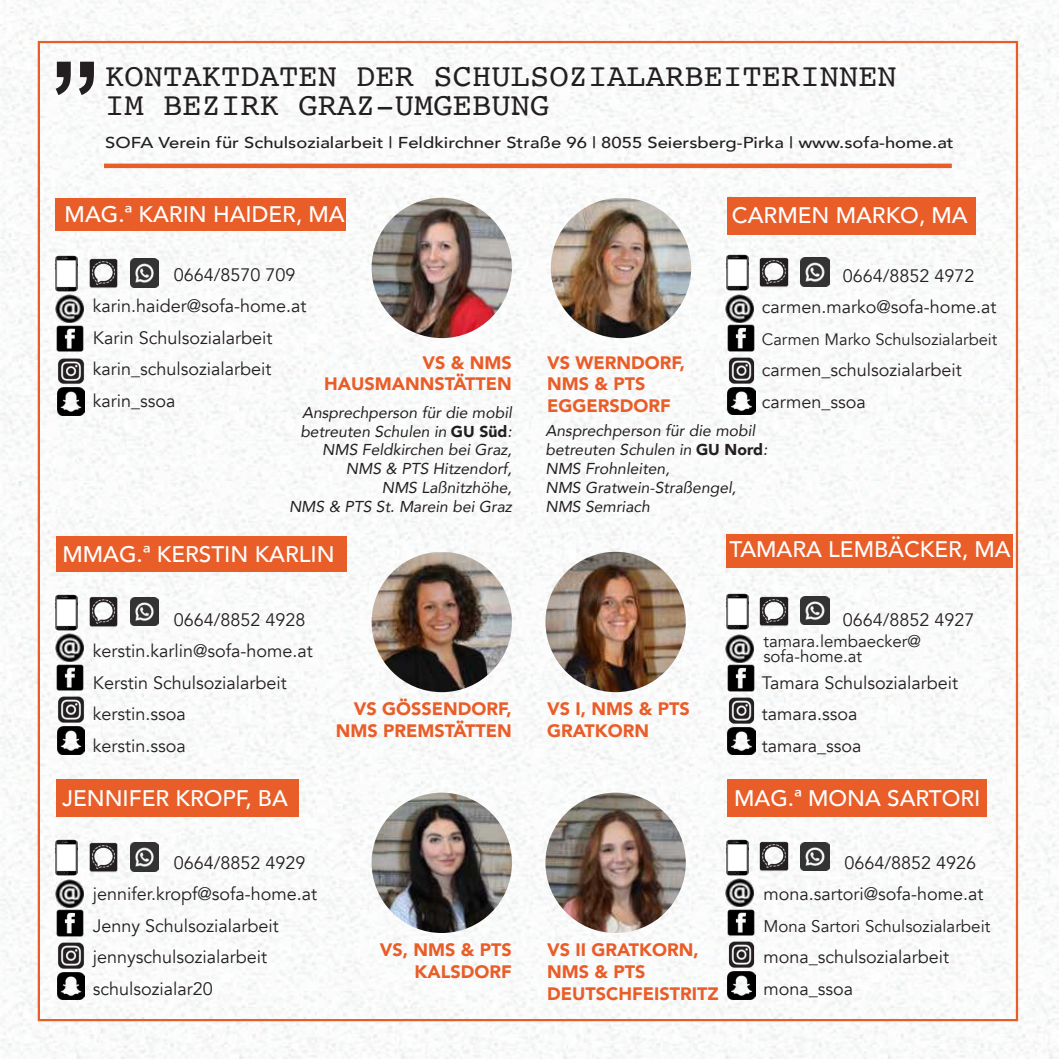
<style>
.page{position:relative;width:1059px;height:1059px;background:#fff}
.page>*{position:absolute;margin:0;border:0;box-sizing:border-box;transform-origin:0 0}
.t1{font:700 112.5px "Arial";color:#231f20;scale:.9 1}
.t2{font:32.18px/29.7px "Courier";color:#231f20}
.t3{font:500 22.5px "Avenir";color:#fff}
.t4{font:18px/31.5px "Avenir";color:#231f20}
.t5{font:900 18px/21.6px "Avenir";color:#e95d28;text-align:right}
.t6{font:16.88px/15.8px "Avenir";color:#231f20}
.t7{font:16.43px "Avenir";color:#231f20}
.t8{font:italic 15.75px/18.9px "Avenir";color:#231f20;text-align:right}
.t9{font:500 15.75px "Avenir";color:#231f20;scale:1.17 1}
.s1{font-weight:900;font-style:normal}
</style>
<div class="page">
<img style="left:0;top:0;width:1059px;height:1059px">
<hr style="left:104px;top:164px;width:848px;height:4px;background:#e95d28">
<img style="left:372px;top:198px;width:140px;height:140px;border-radius:70px">
<img style="left:372px;top:552px;width:140px;height:140px">
<img style="left:372px;top:792px;width:140px;height:141px;border-radius:70px">
<img style="left:545px;top:792px;width:141px;height:141px;border-radius:70px">
<img style="left:545px;top:552px;width:141px;height:140px;border-radius:70px">
<img style="left:551px;top:198px;width:140px;height:140px;border-radius:69px">
<div style="left:56px;top:198px;width:290px;height:32px;background:#e95d28"></div>
<div style="left:56px;top:536px;width:290px;height:35px;background:#e95d28"></div>
<div style="left:56px;top:780px;width:242px;height:37px;background:#e95d28"></div>
<div style="left:727px;top:198px;width:249px;height:37px;background:#e95d28"></div>
<div style="left:725px;top:534px;width:287px;height:34px;background:#e95d28"></div>
<div style="left:727px;top:780px;width:260px;height:37px;background:#e95d28"></div>
<img style="left:55px;top:696px;width:32px;height:27px">
<img style="left:57px;top:727px;width:28px;height:27px">
<img style="left:55px;top:633px;width:28px;height:29px">
<img style="left:56px;top:663px;width:29px;height:29px">
<img style="left:86px;top:594px;width:34px;height:35px">
<img style="left:130px;top:597px;width:29px;height:29px">
<img style="left:55px;top:594px;width:23px;height:36px">
<img style="left:55px;top:942px;width:32px;height:27px">
<img style="left:57px;top:972px;width:28px;height:28px">
<img style="left:55px;top:879px;width:28px;height:28px">
<img style="left:56px;top:909px;width:29px;height:28px">
<img style="left:86px;top:839px;width:34px;height:35px">
<img style="left:130px;top:842px;width:29px;height:29px">
<img style="left:55px;top:840px;width:23px;height:36px">
<img style="left:55px;top:357px;width:32px;height:28px">
<img style="left:57px;top:388px;width:28px;height:27px">
<img style="left:55px;top:295px;width:28px;height:28px">
<img style="left:56px;top:324px;width:29px;height:29px">
<img style="left:86px;top:255px;width:34px;height:35px">
<img style="left:130px;top:258px;width:29px;height:29px">
<img style="left:55px;top:255px;width:23px;height:36px">
<img style="left:725px;top:357px;width:32px;height:27px">
<img style="left:727px;top:387px;width:28px;height:28px">
<img style="left:725px;top:294px;width:29px;height:28px">
<img style="left:726px;top:324px;width:29px;height:28px">
<img style="left:757px;top:255px;width:33px;height:35px">
<img style="left:800px;top:258px;width:29px;height:28px">
<img style="left:725px;top:255px;width:23px;height:36px">
<img style="left:725px;top:697px;width:32px;height:27px">
<img style="left:727px;top:727px;width:28px;height:28px">
<img style="left:725px;top:634px;width:29px;height:28px">
<img style="left:726px;top:664px;width:29px;height:28px">
<img style="left:757px;top:593px;width:33px;height:35px">
<img style="left:800px;top:596px;width:29px;height:29px">
<img style="left:725px;top:593px;width:23px;height:36px">
<img style="left:725px;top:941px;width:32px;height:27px">
<img style="left:727px;top:971px;width:28px;height:28px">
<img style="left:725px;top:878px;width:29px;height:28px">
<img style="left:726px;top:908px;width:29px;height:28px">
<img style="left:757px;top:839px;width:33px;height:35px">
<img style="left:800px;top:842px;width:29px;height:29px">
<img style="left:725px;top:839px;width:23px;height:36px">
<h1 class="t1" style="left:100px;top:127px;width:58px;rotate:-180deg">“</h1>
<h2 class="t2" style="left:105px;top:60px;width:793px">KONTAKTDATEN DER SCHULSOZIALARBEITERINNEN<br>IM BEZIRK GRAZ-UMGEBUNG</h2>
<p class="t9" style="left:105px;top:129px;width:727px">SOFA Verein für Schulsozialarbeit | Feldkirchner Straße 96 | 8055 Seiersberg-Pirka | www.sofa-home.at</p>
<p class="t3" style="left:65px;top:195px;width:282px">MAG.ª KARIN HAIDER, MA</p>
<p class="t4" style="left:93px;top:259px;width:215px;text-indent:81px">0664/8570 709 karin.haider@sofa-home.at<br>Karin Schulsozialarbeit karin_schulsozialarbeit karin_ssoa</p>
<p class="t5" style="left:324px;top:351px;width:189px">VS &amp; NMS<br>HAUSMANNSTÄTTEN</p>
<p class="t8" style="left:289px;top:403px;width:224px">Ansprechperson für die mobil betreuten Schulen in <span class="s1">GU Süd</span>:<br>NMS Feldkirchen bei Graz,<br>NMS &amp; PTS Hitzendorf,<br>NMS Laßnitzhöhe,<br>NMS &amp; PTS St. Marein bei Graz</p>
<p class="t3" style="left:63px;top:534px;width:274px">MMAG.ª KERSTIN KARLIN</p>
<p class="t4" style="left:93px;top:604px;width:222px;text-indent:81px">0664/8852 4928 kerstin.karlin@sofa-home.at<br>Kerstin Schulsozialarbeit kerstin.ssoa<br>kerstin.ssoa</p>
<p class="t3" style="left:62px;top:778px;width:227px">JENNIFER KROPF, BA</p>
<p class="t4" style="left:93px;top:847px;width:226px;text-indent:81px">0664/8852 4929 jennifer.kropf@sofa-home.at<br>Jenny Schulsozialarbeit jennyschulsozialarbeit schulsozialar20</p>
<p class="t5" style="left:336px;top:697px;width:178px">VS GÖSSENDORF,<br>NMS PREMSTÄTTEN</p>
<p class="t5" style="left:380px;top:939px;width:133px">VS, NMS &amp; PTS<br>KALSDORF</p>
<p class="t5" style="left:547px;top:351px;width:139px;text-align:left">VS WERNDORF,<br>NMS &amp; PTS<br>EGGERSDORF</p>
<p class="t3" style="left:732px;top:196px;width:237px">CARMEN MARKO, MA</p>
<p class="t4" style="left:762px;top:260px;width:236px;text-indent:81px">0664/8852 4972 carmen.marko@sofa-home.at</p>
<p class="t7" style="left:762px;top:329px;width:237px">Carmen Marko Schulsozialarbeit</p>
<p class="t4" style="left:762px;top:355px;width:201px">carmen_schulsozialarbeit carmen_ssoa</p>
<p class="t8" style="left:545px;top:421px;width:224px;text-align:left">Ansprechperson für die mobil betreuten Schulen in <span class="s1">GU Nord</span>:<br>NMS Frohnleiten,<br>NMS Gratwein-Straßengel,<br>NMS Semriach</p>
<p class="t3" style="left:729px;top:529px;width:283px">TAMARA LEMBÄCKER, MA</p>
<p class="t4" style="left:843px;top:604px;width:133px">0664/8852 4927</p>
<p class="t5" style="left:547px;top:697px;width:144px;text-align:left">VS I, NMS &amp; PTS<br>GRATKORN</p>
<p class="t6" style="left:763px;top:633px;width:159px">tamara.lembaecker@ sofa-home.at</p>
<p class="t4" style="left:762px;top:667px;width:198px">Tamara Schulsozialarbeit tamara.ssoa tamara_ssoa</p>
<p class="t3" style="left:734px;top:778px;width:248px">MAG.ª MONA SARTORI</p>
<p class="t5" style="left:547px;top:939px;width:173px;text-align:left">VS II GRATKORN,<br>NMS &amp; PTS<br>DEUTSCHFEISTRITZ</p>
<p class="t4" style="left:763px;top:847px;width:222px;text-indent:81px">0664/8852 4926 mona.sartori@sofa-home.at</p>
<p class="t6" style="left:763px;top:918px;width:228px">Mona Sartori Schulsozialarbeit</p>
<p class="t4" style="left:763px;top:942px;width:187px">mona_schulsozialarbeit mona_ssoa</p>
</div>
